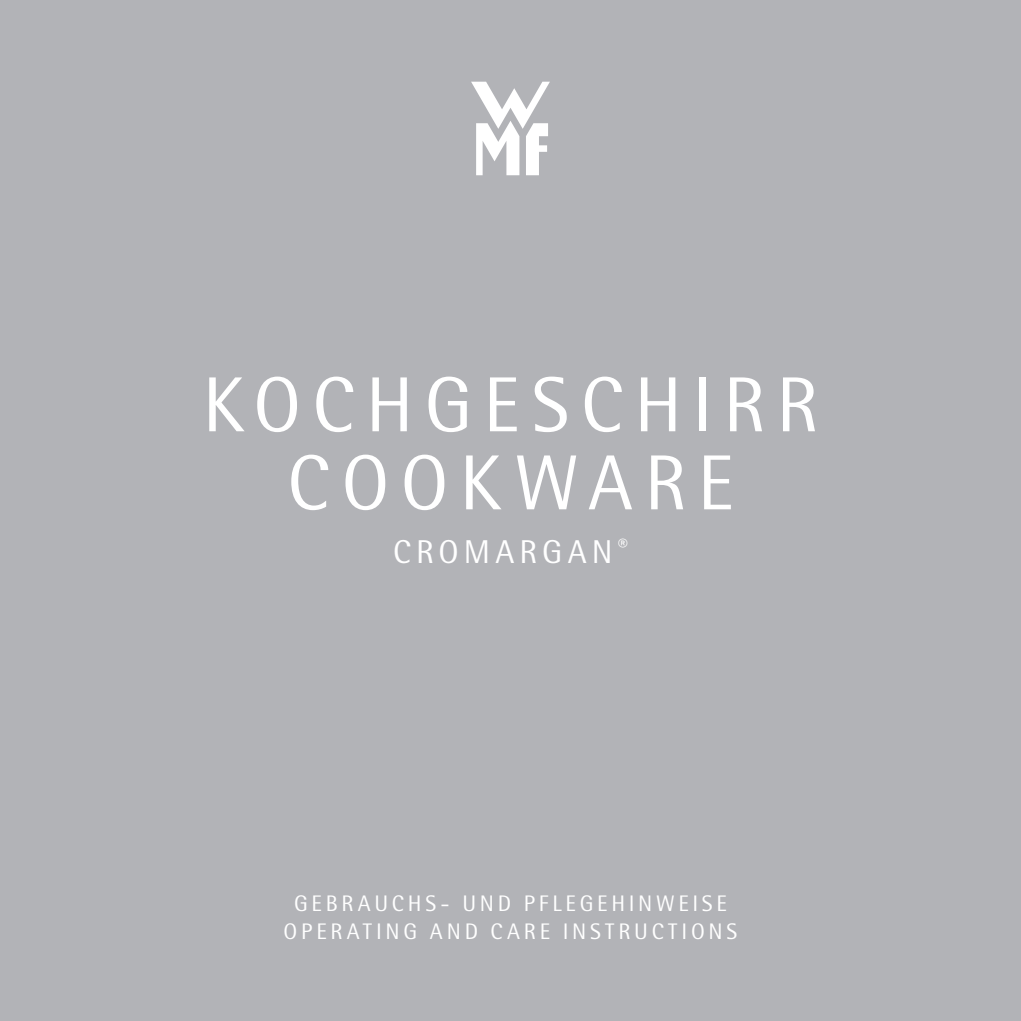
<style>
.page{position:relative;width:1021px;height:1021px;background:#fff}
.page>*{position:absolute;margin:0;border:0;box-sizing:border-box;transform-origin:0 0}
.t1{font:78px/78px "WMF Rotis";letter-spacing:.145em;color:#fff;text-align:center}
.t2{font:33px "WMF Rotis";letter-spacing:.155em;color:#fff}
.t3{font:22.5px/28.2px "WMF Rotis";letter-spacing:.165em;color:#fff;text-align:center}
</style>
<div class="page">
<div style="left:0;top:0;width:1020px;height:1020px;background:#b2b3b7"></div>
<svg style="left:471px;top:82px;width:79px;height:93px"></svg>
<h1 class="t1" style="left:203px;top:365px;width:617px">KOCHGESCHIRR<br>COOKWARE</h1>
<h2 class="t2" style="left:393px;top:532px;width:236px">CROMARGAN <sup>®</sup></h2>
<p class="t3" style="left:284px;top:889px;width:455px">GEBRAUCHS- UND PFLEGEHINWEISE<br>OPERATING AND CARE INSTRUCTIONS</p>
</div>
